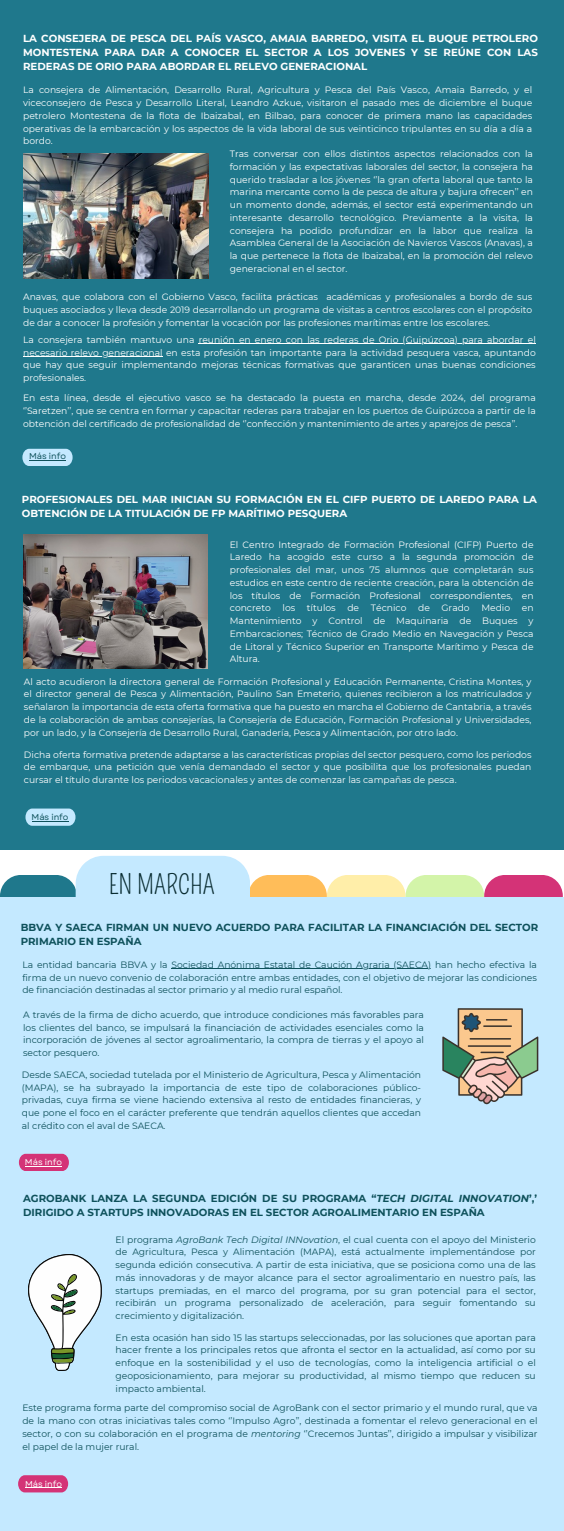
<style>
.page{position:relative;width:564px;height:1531px;background:#fff}
.page>*{position:absolute;margin:0;border:0;box-sizing:border-box;transform-origin:0 0}
.t1{font:26.5px "Pompiere";color:#082b30}
.t2{font:700 10.2px/14.2px "Montserrat";color:#fff;text-align:justify}
.t3{font:700 10.2px/14.2px "Montserrat";color:#0e515b}
.t4{font:9.2px/12.8px "Montserrat";color:#0e515b;text-align:justify}
.t5{font:9.2px/12.8px "Montserrat";color:#fff;text-align:justify}
.t6{font:9.2px/12.8px "Montserrat";color:#fffefe;text-align:justify}
.t7{font:8.5px "Garet";color:#fff}
.t8{font:8.5px "Garet";color:#0e515b}
.s1{font-style:italic}
</style>
<div class="page">
<div style="left:327px;top:875px;width:79px;height:70px;background:#ffeea9;border-radius:21px"></div>
<div style="left:406px;top:875px;width:78px;height:70px;background:#d3f4a9;border-radius:21px"></div>
<div style="left:248px;top:875px;width:79px;height:70px;background:#ffbd59;border-radius:21px"></div>
<div style="left:484px;top:875px;width:79px;height:70px;background:#d43377;border-radius:21px"></div>
<div style="left:0;top:875px;width:77px;height:70px;background:#1f788c;border-radius:21px"></div>
<div style="left:0;top:897px;width:564px;height:634px;background:#c4e9ff"></div>
<div style="left:76px;top:856px;width:174px;height:97px;background:#c4e9ff"></div>
<div style="left:0;top:0;width:564px;height:849px;background:#1f788c"></div>
<img style="left:23px;top:153px;width:185px;height:126px">
<svg style="left:22px;top:449px;width:51px;height:17px"></svg>
<svg style="left:442px;top:1008px;width:96px;height:96px;background:#b3b29f"></svg>
<svg style="left:18px;top:1475px;width:50px;height:17px"></svg>
<img style="left:23px;top:534px;width:185px;height:134px">
<svg style="left:19px;top:1154px;width:50px;height:17px"></svg>
<hr style="left:25px;top:1166px;width:37px;height:1px;background:#fff">
<svg style="left:25px;top:808px;width:51px;height:18px"></svg>
<hr style="left:32px;top:821px;width:36px;height:1px;background:#0e515b">
<svg style="left:27px;top:1254px;width:75px;height:117px"></svg>
<hr style="left:25px;top:1487px;width:37px;height:1px;background:#fff">
<hr style="left:29px;top:460px;width:37px;height:1px;background:#0e515b">
<hr style="left:199px;top:344px;width:337px;height:1px;background:#fff">
<hr style="left:23px;top:356px;width:140px;height:1px;background:#fff">
<hr style="left:171px;top:968px;width:260px;height:1px;background:#0e515b">
<p class="t2" style="left:23px;top:31px;width:516px">LA CONSEJERA DE PESCA DEL PAÍS VASCO, AMAIA BARREDO, VISITA EL BUQUE PETROLERO MONTESTENA PARA DAR A CONOCER EL SECTOR A LOS JOVENES Y SE REÚNE CON LAS REDERAS DE ORIO PARA ABORDAR EL RELEVO GENERACIONAL</p>
<p class="t5" style="left:23px;top:84px;width:511px">La consejera de Alimentación, Desarrollo Rural, Agricultura y Pesca del País Vasco, Amaia Barredo, y el</p>
<p class="t5" style="left:23px;top:96px;width:511px">viceconsejero de Pesca y Desarrollo Literal, Leandro Azkue, visitaron el pasado mes de diciembre el buque</p>
<p class="t5" style="left:23px;top:109px;width:511px">petrolero Montestena de la flota de Ibaizabal, en Bilbao, para conocer de primera mano las capacidades</p>
<p class="t5" style="left:23px;top:122px;width:511px">operativas de la embarcación y los aspectos de la vida laboral de sus veinticinco tripulantes en su día a día a</p>
<p class="t5" style="left:23px;top:135px;width:31px">bordo.</p>
<p class="t5" style="left:230px;top:147px;width:305px">Tras conversar con ellos distintos aspectos relacionados con la</p>
<p class="t5" style="left:230px;top:160px;width:305px">formación y las expectativas laborales del sector, la consejera ha</p>
<p class="t5" style="left:230px;top:173px;width:305px">querido trasladar a los jóvenes ‘’la gran oferta laboral que tanto la</p>
<p class="t5" style="left:230px;top:186px;width:305px">marina mercante como la de pesca de altura y bajura ofrecen’’ en</p>
<p class="t5" style="left:230px;top:198px;width:305px">un momento donde, además, el sector está experimentando un</p>
<p class="t5" style="left:230px;top:211px;width:305px">interesante desarrollo tecnológico. Previamente a la visita, la</p>
<p class="t5" style="left:230px;top:224px;width:305px">consejera ha podido profundizar en la labor que realiza la</p>
<p class="t5" style="left:230px;top:237px;width:305px">Asamblea General de la Asociación de Navieros Vascos (Anavas), a</p>
<p class="t5" style="left:230px;top:249px;width:305px">la que pertenece la flota de Ibaizabal, en la promoción del relevo</p>
<p class="t5" style="left:230px;top:262px;width:119px">generacional en el sector.</p>
<p class="t5" style="left:23px;top:290px;width:511px">Anavas, que colabora con el Gobierno Vasco, facilita prácticas académicas y profesionales a bordo de sus buques asociados y lleva desde 2019 desarrollando un programa de visitas a centros escolares con el propósito de dar a conocer la profesión y fomentar la vocación por las profesiones marítimas entre los escolares.</p>
<p class="t5" style="left:23px;top:333px;width:514px">La consejera también mantuvo una reunión en enero con las rederas de Orio (Guipúzcoa) para abordar el necesario relevo generacional en esta profesión tan importante para la actividad pesquera vasca, apuntando que hay que seguir implementando mejoras técnicas formativas que garanticen unas buenas condiciones profesionales.</p>
<p class="t5" style="left:23px;top:392px;width:514px">En esta línea, desde el ejecutivo vasco se ha destacado la puesta en marcha, desde 2024, del programa ‘’Saretzen’’, que se centra en formar y capacitar rederas para trabajar en los puertos de Guipúzcoa a partir de la obtención del certificado de profesionalidad de ‘’confección y mantenimiento de artes y aparejos de pesca’’.</p>
<p class="t8" style="left:29px;top:450px;width:38px">Más info</p>
<p class="t2" style="left:22px;top:492px;width:517px">PROFESIONALES DEL MAR INICIAN SU FORMACIÓN EN EL CIFP PUERTO DE LAREDO PARA LA<br>OBTENCIÓN DE LA TITULACIÓN DE FP MARÍTIMO PESQUERA</p>
<p class="t6" style="left:230px;top:538px;width:305px">El Centro Integrado de Formación Profesional (CIFP) Puerto de Laredo ha acogido este curso a la segunda promoción de profesionales del mar, unos 75 alumnos que completarán sus estudios en este centro de reciente creación, para la obtención de los títulos de Formación Profesional correspondientes, en concreto</p>
<p class="t6" style="left:283px;top:601px;width:14px">los</p>
<p class="t6" style="left:307px;top:601px;width:30px">títulos</p>
<p class="t6" style="left:347px;top:601px;width:13px">de</p>
<p class="t6" style="left:371px;top:601px;width:37px">Técnico</p>
<p class="t6" style="left:418px;top:601px;width:13px">de</p>
<p class="t6" style="left:442px;top:601px;width:30px">Grado</p>
<p class="t6" style="left:481px;top:601px;width:30px">Medio</p>
<p class="t6" style="left:230px;top:601px;width:305px;text-indent:292px">en Mantenimiento y Control de Maquinaria de Buques y Embarcaciones; Técnico de Grado Medio en Navegación y Pesca de Litoral y Técnico Superior en Transporte Marítimo y Pesca de Altura.</p>
<p class="t6" style="left:24px;top:675px;width:509px">Al acto acudieron la directora general de Formación Profesional y Educación Permanente, Cristina Montes, y el director general de Pesca y Alimentación, Paulino San Emeterio, quienes recibieron a los matriculados y señalaron la importancia de esta oferta formativa que ha puesto en marcha el Gobierno de Cantabria, a través de la colaboración de ambas consejerías, la Consejería de Educación, Formación Profesional y Universidades, por un lado, y la Consejería de Desarrollo Rural, Ganadería, Pesca y Alimentación, por otro lado.</p>
<p class="t6" style="left:24px;top:748px;width:509px">Dicha oferta formativa pretende adaptarse a las características propias del sector pesquero, como los periodos de embarque, una petición que venía demandado el sector y que posibilita que los profesionales puedan cursar el título durante los periodos vacacionales y antes de comenzar las campañas de pesca.</p>
<p class="t8" style="left:32px;top:811px;width:38px">Más info</p>
<h1 class="t1" style="left:109px;top:869px;width:108px">EN MARCHA</h1>
<p class="t3" style="left:21px;top:920px;width:519px">BBVA Y SAECA FIRMAN UN NUEVO ACUERDO PARA FACILITAR LA FINANCIACIÓN DEL SECTOR<br>PRIMARIO EN ESPAÑA</p>
<p class="t4" style="left:22px;top:958px;width:516px">La entidad bancaria BBVA y la Sociedad Anónima Estatal de Caución Agraria (SAECA) han hecho efectiva la firma de un nuevo convenio de colaboración entre ambas entidades, con el objetivo de mejorar las condiciones de financiación destinadas al sector primario y al medio rural español.</p>
<p class="t4" style="left:23px;top:1008px;width:402px">A través de la firma de dicho acuerdo, que introduce condiciones más favorables para los clientes del banco, se impulsará la financiación de actividades esenciales como la incorporación de jóvenes al sector agroalimentario, la compra de tierras y el apoyo al sector pesquero.</p>
<p class="t4" style="left:22px;top:1068px;width:401px">Desde SAECA, sociedad tutelada por el Ministerio de Agricultura, Pesca y Alimentación (MAPA), se ha subrayado la importancia de este tipo de colaboraciones público&shy;privadas, cuya firma se viene haciendo extensiva al resto de entidades financieras, y que pone el foco en el carácter preferente que tendrán aquellos clientes que accedan al crédito con el aval de SAECA.</p>
<p class="t7" style="left:25px;top:1156px;width:38px">Más info</p>
<p class="t3" style="left:23px;top:1191px;width:515px">AGROBANK LANZA LA SEGUNDA EDICIÓN DE SU PROGRAMA “<span class="s1">TECH DIGITAL INNOVATION</span>’,’<br>DIRIGIDO A STARTUPS INNOVADORAS EN EL SECTOR AGROALIMENTARIO EN ESPAÑA</p>
<p class="t4" style="left:116px;top:1233px;width:422px">El programa <span class="s1">AgroBank Tech Digital INNovation</span>, el cual cuenta con el apoyo del Ministerio de Agricultura, Pesca y Alimentación (MAPA), está actualmente implementándose por segunda edición consecutiva. A partir de esta iniciativa, que se posiciona como una de las más innovadoras y de mayor alcance para el sector agroalimentario en nuestro país, las startups premiadas, en el marco del programa, por su gran potencial para el sector, recibirán un programa personalizado de aceleración, para seguir fomentando su crecimiento y digitalización.</p>
<p class="t4" style="left:116px;top:1331px;width:422px">En esta ocasión han sido 15 las startups seleccionadas, por las soluciones que aportan para hacer frente a los principales retos que afronta el sector en la actualidad, así como por su enfoque en la sostenibilidad y el uso de tecnologías, como la inteligencia artificial o el geoposicionamiento, para mejorar su productividad, al mismo tiempo que reducen su impacto ambiental.</p>
<p class="t4" style="left:22px;top:1401px;width:517px">Este programa forma parte del compromiso social de AgroBank con el sector primario y el mundo rural, que va de la mano con otras iniciativas tales como ‘’Impulso Agro’’, destinada a fomentar el relevo generacional en el sector, o con su colaboración en el programa de <span class="s1">mentoring</span> ‘’Crecemos Juntas’’, dirigido a impulsar y visibilizar el papel de la mujer rural.</p>
<p class="t7" style="left:25px;top:1477px;width:38px">Más info</p>
</div>
